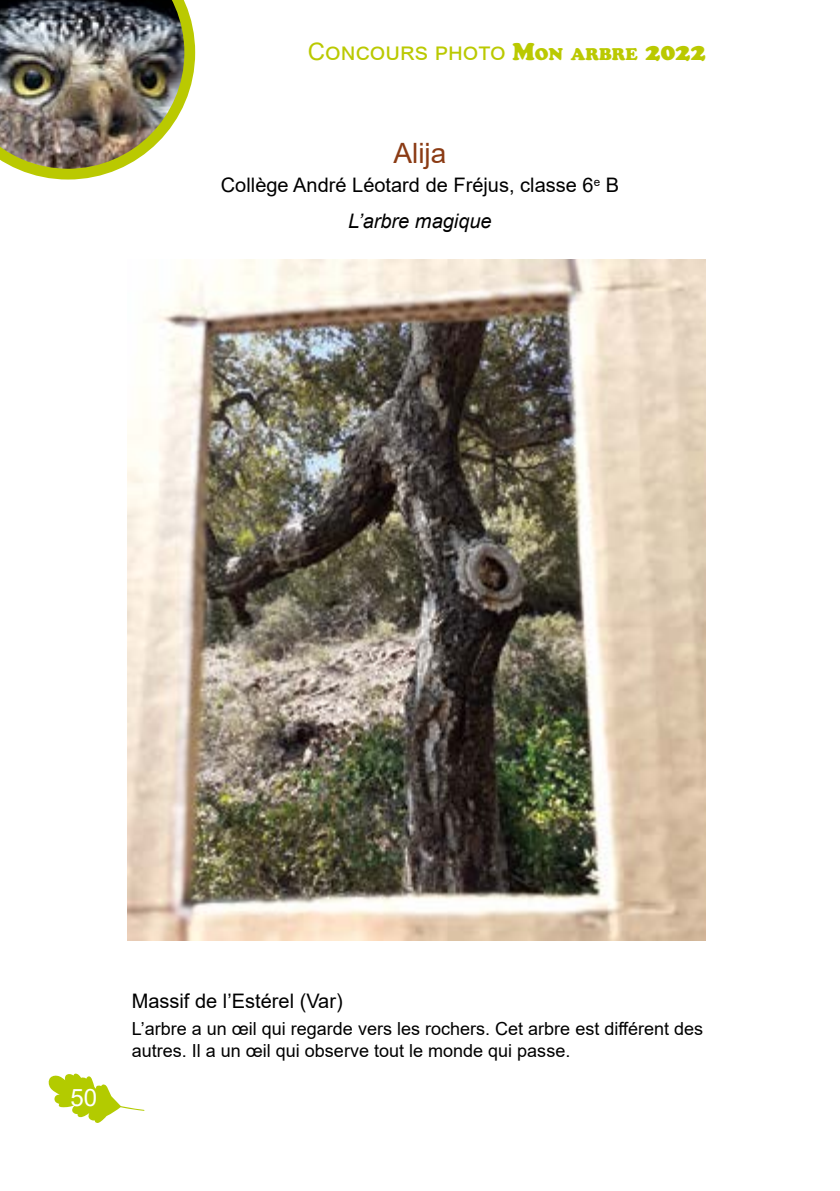
<style>
.page{position:relative;width:840px;height:1191px;background:#fff}
.page>*{position:absolute;margin:0;border:0;box-sizing:border-box;transform-origin:0 0}
.t1{font:28px "Arial";color:#8b3b14}
.t2{font:24px "Arial";color:#bac901}
.t3{font:24px "Arial";color:#fff}
.t4{font:20px/35.4px "Arial";color:#000;text-align:center}
.t5{font:18px/21.6px "Arial";color:#000}
.s1{font-family:"Cooper Black Std"}
.s2{font-family:"Cooper Black Std";font-size:16.8px}
.s3{font-style:italic}
</style>
<div class="page">
<img style="left:0;top:0;width:195px;height:179px">
<svg style="left:48px;top:1073px;width:97px;height:50px"></svg>
<img style="left:127px;top:260px;width:578px;height:680px">
<h2 class="t2" style="left:308px;top:35px;width:399px">Concours photo <span class="s1">M</span><span class="s2">ON ARBRE</span> <span class="s1">2022</span></h2>
<h1 class="t1" style="left:393px;top:133px;width:54px">Alija</h1>
<p class="t4" style="left:221px;top:167px;width:399px">Collège André Léotard de Fréjus, classe 6<sup>e</sup> B<br><span class="s3">L’arbre magique</span></p>
<h2 class="t3" style="left:70px;top:1081px;width:28px">50</h2>
<p class="t4" style="left:132px;top:983px;width:212px">Massif de l’Estérel (Var)</p>
<p class="t5" style="left:132px;top:1017px;width:572px">L’arbre a un œil qui regarde vers les rochers. Cet arbre est différent des autres. Il a un œil qui observe tout le monde qui passe.</p>
</div>
